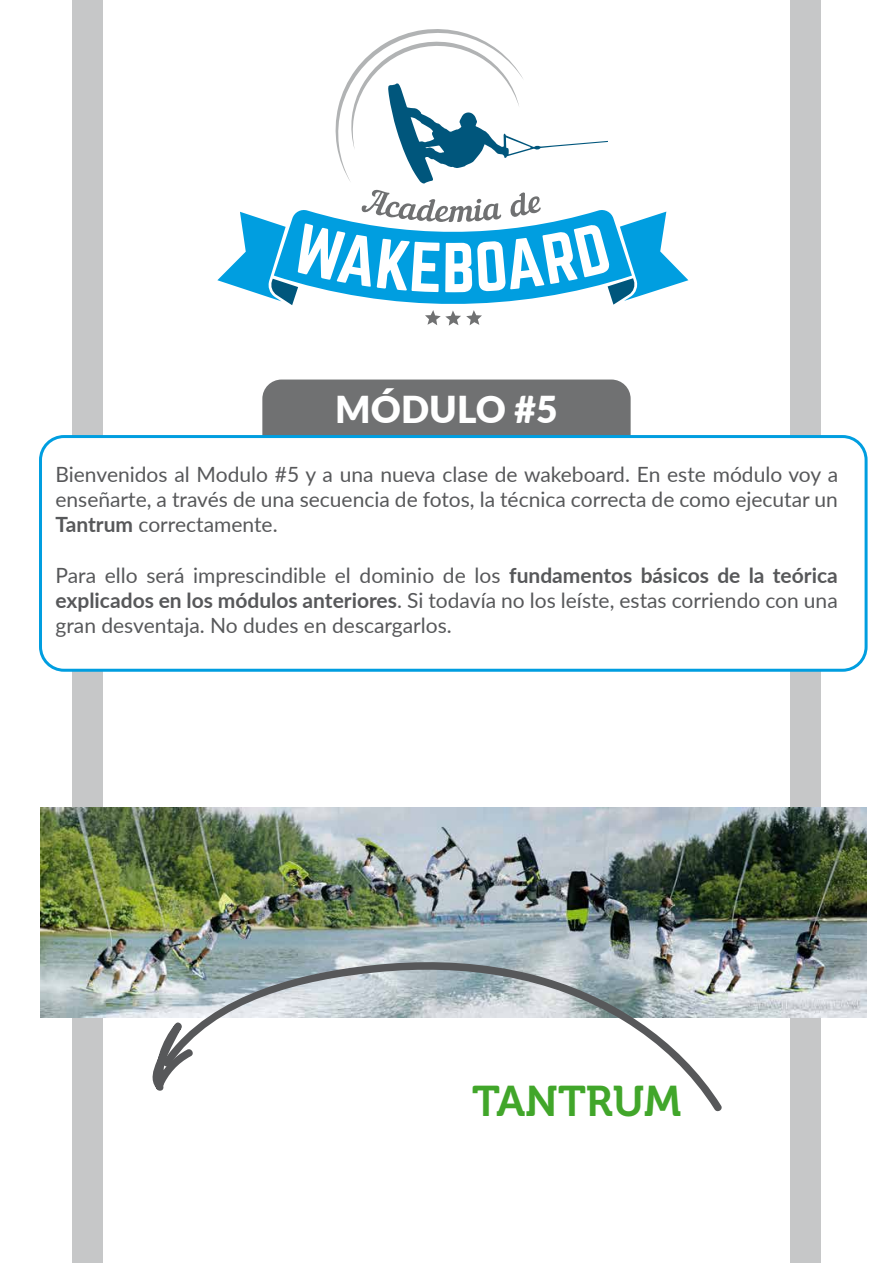
<style>
.page{position:relative;width:893px;height:1263px;background:#fff}
.page>*{position:absolute;margin:0;border:0;box-sizing:border-box;transform-origin:0 0}
.t1{font:42.75px "Museo 700";color:#41a62a}
.t2{font:900 37.05px "Lato";color:#fff}
.t3{font:21px/25.2px "Lato";color:#57585a;text-align:justify}
.s1{font-weight:700}
</style>
<div class="page">
<div style="left:72px;top:0;width:30px;height:1263px;background:#c6c7c8"></div>
<div style="left:790px;top:0;width:31px;height:1263px;background:#c6c7c8"></div>
<svg style="left:217px;top:29px;width:471px;height:297px"></svg>
<div style="left:262px;top:380px;width:369px;height:55px;background:#707172"></div>
<div style="left:41px;top:436px;width:825px;height:234px;background:#fff;border-radius:23px"></div>
<div style="left:39px;top:435px;width:829px;height:237px;border:3px solid #009ee0;border-radius:23px"></div>
<img style="left:41px;top:807px;width:825px;height:210px">
<svg style="left:161px;top:960px;width:563px;height:152px"></svg>
<svg style="left:152px;top:1020px;width:43px;height:72px"></svg>
<h2 class="t2" style="left:335px;top:382px;width:224px">MÓDULO #5</h2>
<p class="t3" style="left:56px;top:461px;width:784px">Bienvenidos al Modulo #5 y a una nueva clase de wakeboard. En este módulo voy a enseñarte, a través de una secuencia de fotos, la técnica correcta de como ejecutar un <span class="s1">Tantrum</span> correctamente.</p>
<p class="t3" style="left:56px;top:562px;width:784px">Para ello será imprescindible el dominio de los <span class="s1">fundamentos básicos de la teórica explicados en los módulos anteriores</span>. Si todavía no los leíste, estas corriendo con una gran desventaja. No dudes en descargarlos.</p>
<h1 class="t1" style="left:472px;top:1077px;width:211px">TANTRUM</h1>
</div>
